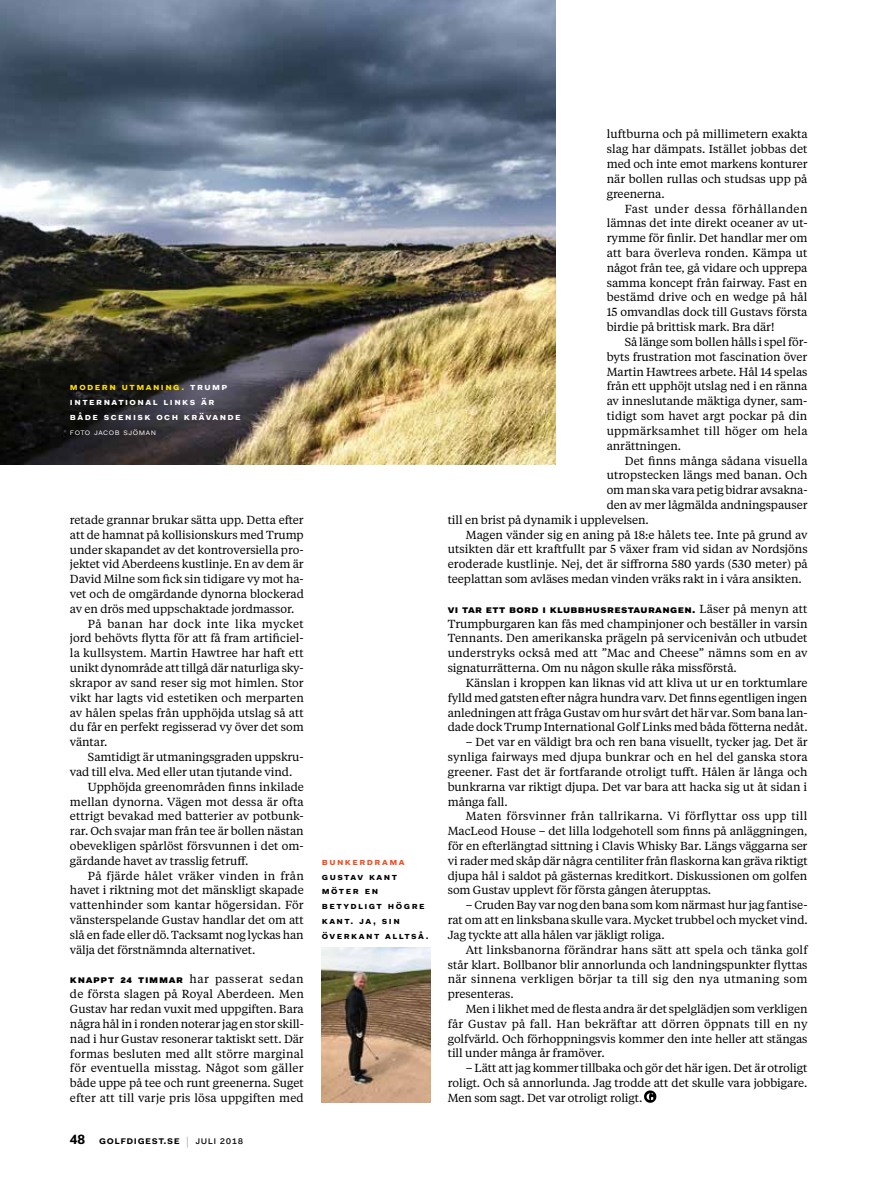
<style>
.page{position:relative;width:885px;height:1183px;background:#fff}
.page>*{position:absolute;margin:0;border:0;box-sizing:border-box;transform-origin:0 0}
.t1{font:11.7px/14.9px "Tiempos Text";letter-spacing:-.005em;color:#000;text-align:justify}
.t2{font:11.7px "Tiempos Text";letter-spacing:.015em;color:#000}
.t3{font:11.7px "Tiempos Text";letter-spacing:.025em;color:#000}
.t4{font:11.7px "Tiempos Text";letter-spacing:.03em;color:#000}
.t5{font:900 10.8px "Fakt Pro";letter-spacing:.03em;color:#000}
.t6{font:600 10.8px "Fakt Pro";letter-spacing:.05em;color:#000}
.t7{font:700 9.75px/14.9px "Fakt Pro";letter-spacing:.15em;color:#fff}
.t8{font:700 9.75px/14.9px "Fakt Pro";letter-spacing:.15em;color:#000}
.t9{font:700 9.75px "Fakt Pro";letter-spacing:.15em;color:#f04e23}
.t10{font:8.7px "Fakt Pro Blond";letter-spacing:.065em;color:#fff}
.s1{color:#fd0}
.s2{font-family:"Fakt Pro";font-weight:900;font-size:10.8px}
.s3{font-weight:700;font-size:13.5px}
.s4{font-weight:300;color:#8a8b82}
.s5{font-weight:400}
.s6{font-family:"Tiempos Text";font-weight:400;font-size:11.7px}
</style>
<div class="page">
<img style="left:322px;top:947px;width:109px;height:154px">
<img style="left:0;top:0;width:555px;height:464px">
<svg style="left:644px;top:1090px;width:12px;height:12px"></svg>
<p class="t7" style="left:70px;top:379px;width:172px"><span class="s1">modern utmaning.</span> trump international links är både scenisk och krävande</p>
<p class="t10" style="left:70px;top:426px;width:88px">foto jacob sjöman</p>
<p class="t1" style="left:70px;top:511px;width:235px">retade grannar brukar sätta upp. Detta efter</p>
<p class="t1" style="left:70px;top:526px;width:235px">att de hamnat på kollisionskurs med Trump</p>
<p class="t1" style="left:70px;top:541px;width:235px">under skapandet av det kontroversiella pro-</p>
<p class="t1" style="left:70px;top:556px;width:235px">jektet vid Aberdeens kustlinje. En av dem är</p>
<p class="t1" style="left:70px;top:571px;width:235px">David Milne som fick sin tidigare vy mot ha-</p>
<p class="t1" style="left:70px;top:585px;width:235px">vet och de omgärdande dynorna blockerad</p>
<p class="t1" style="left:70px;top:600px;width:226px">av en drös med uppschaktade jordmassor.</p>
<p class="t4" style="left:88px;top:615px;width:217px">På banan har dock inte lika mycket</p>
<p class="t1" style="left:70px;top:630px;width:235px">jord behövts flytta för att få fram artificiel-</p>
<p class="t1" style="left:70px;top:645px;width:235px">la kullsystem. Martin Hawtree har haft ett</p>
<p class="t1" style="left:70px;top:659px;width:234px">unikt dynområde att tillgå där naturliga sky-</p>
<p class="t1" style="left:70px;top:674px;width:235px">skrapor av sand reser sig mot himlen. Stor</p>
<p class="t1" style="left:70px;top:689px;width:235px">vikt har lagts vid estetiken och merparten</p>
<p class="t1" style="left:70px;top:704px;width:235px">av hålen spelas från upphöjda utslag så att</p>
<p class="t1" style="left:70px;top:719px;width:235px">du får en perfekt regisserad vy över det som</p>
<p class="t1" style="left:70px;top:734px;width:39px">väntar.</p>
<p class="t1" style="left:88px;top:748px;width:217px">Samtidigt är utmaningsgraden uppskru-</p>
<p class="t1" style="left:70px;top:763px;width:224px">vad till elva. Med eller utan tjutande vind.</p>
<p class="t1" style="left:88px;top:778px;width:217px">Upphöjda greenområden finns inkilade</p>
<p class="t1" style="left:70px;top:793px;width:235px">mellan dynorna. Vägen mot dessa är ofta</p>
<p class="t1" style="left:70px;top:808px;width:235px">ettrigt bevakad med batterier av potbunk-</p>
<p class="t1" style="left:70px;top:822px;width:235px">rar. Och svajar man från tee är bollen nästan</p>
<p class="t1" style="left:70px;top:837px;width:235px">obevekligen spårlöst försvunnen i det om-</p>
<p class="t1" style="left:70px;top:852px;width:180px">gärdande havet av trasslig fetruff.</p>
<p class="t3" style="left:88px;top:867px;width:217px">På fjärde hålet vräker vinden in från</p>
<p class="t1" style="left:70px;top:882px;width:235px">havet i riktning mot det mänskligt skapade</p>
<p class="t2" style="left:70px;top:897px;width:235px">vattenhinder som kantar högersidan. För</p>
<p class="t1" style="left:70px;top:911px;width:235px">vänsterspelande Gustav handlar det om att</p>
<p class="t1" style="left:70px;top:926px;width:235px">slå en fade eller dö. Tacksamt nog lyckas han</p>
<p class="t1" style="left:70px;top:941px;width:187px">välja det förstnämnda alternativet.</p>
<p class="t1" style="left:70px;top:971px;width:235px"><span class="s2">knappt 24 timmar</span> har passerat sedan de första slagen på Royal Aberdeen. Men Gustav har redan vuxit med uppgiften. Bara några hål in i ronden noterar jag en stor skill&shy;nad i hur Gustav resonerar taktiskt sett. Där formas besluten med allt större marginal för eventuella misstag. Något som gäller både uppe på tee och runt greenerna. Suget efter att till varje pris lösa uppgiften med</p>
<p class="t6" style="left:70px;top:1132px;width:175px"><span class="s3">48</span> golfdigest.se <span class="s4">|</span> <span class="s5">juli 2018</span></p>
<p class="t9" style="left:322px;top:854px;width:84px">bunkerdrama</p>
<p class="t8" style="left:322px;top:868px;width:108px">gustav kant möter en betydligt högre kant. ja, sin överkant alltså.</p>
<p class="t1" style="left:606px;top:126px;width:202px">luftburna och på millimetern exakta slag har dämpats. Istället jobbas det med och inte emot markens konturer när bollen rullas och studsas upp på greenerna.</p>
<p class="t1" style="left:606px;top:200px;width:202px;text-indent:18px">Fast under dessa förhållanden lämnas det inte direkt oceaner av ut&shy;rymme för finlir. Det handlar mer om att bara överleva ronden. Kämpa ut något från tee, gå vidare och upprepa samma koncept från fairway. Fast en bestämd drive och en wedge på hål 15 omvandlas dock till Gustavs första birdie på brittisk mark. Bra där!</p>
<p class="t1" style="left:606px;top:334px;width:202px;text-indent:18px">Så länge som bollen hålls i spel för&shy;byts frustration mot fascination över Martin Hawtrees arbete. Hål 14 spelas från ett upphöjt utslag ned i en ränna av inneslutande mäktiga dyner, sam&shy;tidigt som havet argt pockar på din uppmärksamhet till höger om hela anrättningen.</p>
<p class="t1" style="left:624px;top:452px;width:184px">Det finns många sådana visuella</p>
<p class="t1" style="left:606px;top:467px;width:202px">utropstecken längs med banan. Och</p>
<p class="t1" style="left:606px;top:482px;width:202px">om man ska vara petig bidrar avsakna-</p>
<p class="t1" style="left:606px;top:496px;width:202px">den av mer lågmälda andningspauser</p>
<p class="t1" style="left:447px;top:511px;width:202px">till en brist på dynamik i upplevelsen.</p>
<p class="t1" style="left:465px;top:526px;width:343px">Magen vänder sig en aning på 18:e hålets tee. Inte på grund av</p>
<p class="t1" style="left:447px;top:541px;width:361px">utsikten där ett kraftfullt par 5 växer fram vid sidan av Nordsjöns</p>
<p class="t1" style="left:447px;top:556px;width:361px">eroderade kustlinje. Nej, det är siffrorna 580 yards (530 meter) på</p>
<p class="t1" style="left:447px;top:571px;width:355px">teeplattan som avläses medan vinden vräks rakt in i våra ansikten.</p>
<p class="t5" style="left:447px;top:601px;width:361px">vi tar ett bord i klubbhusrestaurangen. <span class="s6">Läser på menyn att</span></p>
<p class="t1" style="left:447px;top:615px;width:361px">Trumpburgaren kan fås med champinjoner och beställer in varsin Tennants. Den amerikanska prägeln på servicenivån och utbudet understryks också med att ”Mac and Cheese” nämns som en av signaturrätterna. Om nu någon skulle råka missförstå.</p>
<p class="t1" style="left:447px;top:674px;width:361px;text-indent:18px">Känslan i kroppen kan liknas vid att kliva ut ur en torktumlare fylld med gatsten efter några hundra varv. Det finns egentligen ingen anledningen att fråga Gustav om hur svårt det här var. Som bana lan&shy;dade dock Trump International Golf Links med båda fötterna nedåt.</p>
<p class="t1" style="left:447px;top:734px;width:361px;text-indent:18px">– Det var en väldigt bra och ren bana visuellt, tycker jag. Det är synliga fairways med djupa bunkrar och en hel del ganska stora greener. Fast det är fortfarande otroligt tufft. Hålen är långa och bunkrarna var riktigt djupa. Det var bara att hacka sig ut åt sidan i många fall.</p>
<p class="t1" style="left:447px;top:808px;width:361px;text-indent:18px">Maten försvinner från tallrikarna. Vi förflyttar oss upp till MacLeod House – det lilla lodgehotell som finns på anläggningen, för en efterlängtad sittning i Clavis Whisky Bar. Längs väggarna ser vi rader med skåp där några centiliter från flaskorna kan gräva riktigt djupa hål i saldot på gästernas kreditkort. Diskussionen om golfen som Gustav upplevt för första gången återupptas.</p>
<p class="t1" style="left:447px;top:896px;width:361px;text-indent:18px">– Cruden Bay var nog den bana som kom närmast hur jag fantise&shy;rat om att en linksbana skulle vara. Mycket trubbel och mycket vind.<br>Jag tyckte att alla hålen var jäkligt roliga.</p>
<p class="t1" style="left:447px;top:941px;width:361px;text-indent:18px">Att linksbanorna förändrar hans sätt att spela och tänka golf står klart. Bollbanor blir annorlunda och landningspunkter flyttas när sinnena verkligen börjar ta till sig den nya utmaning som presenteras.</p>
<p class="t1" style="left:447px;top:1000px;width:361px;text-indent:18px">Men i likhet med de flesta andra är det spelglädjen som verkligen får Gustav på fall. Han bekräftar att dörren öppnats till en ny golfvärld. Och förhoppningsvis kommer den inte heller att stängas till under många år framöver.</p>
<p class="t1" style="left:447px;top:1059px;width:361px;text-indent:18px">– Lätt att jag kommer tillbaka och gör det här igen. Det är otroligt roligt. Och så annorlunda. Jag trodde att det skulle vara jobbigare.<br>Men som sagt. Det var otroligt roligt.</p>
</div>
